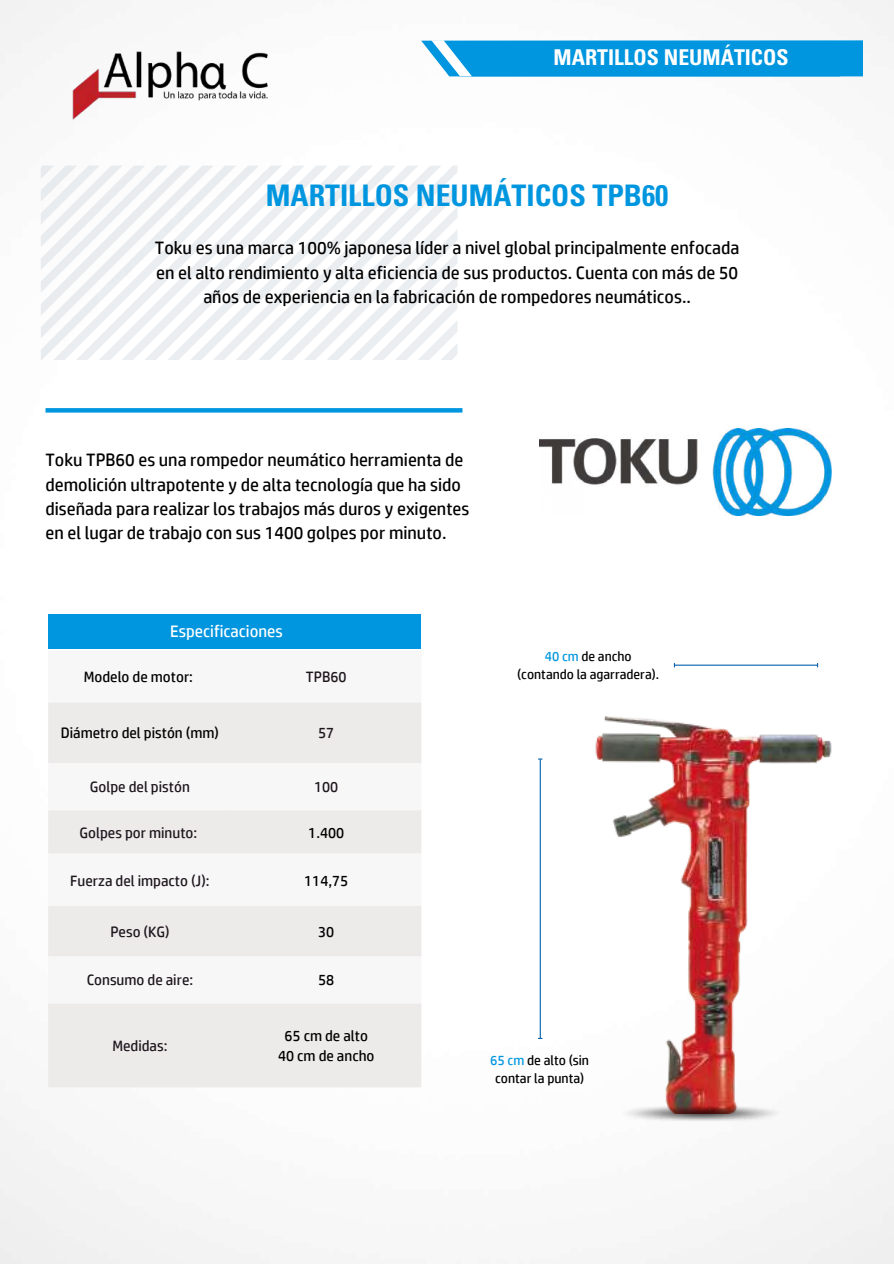
<style>
.page{position:relative;width:894px;height:1264px;background:#fff}
.page>*{position:absolute;margin:0;border:0;box-sizing:border-box;transform-origin:0 0}
.t1{font:700 condensed 29.7px "Univers";color:#0096df}
.t2{font:700 condensed 21.75px "Univers";color:#fff}
.t3{font:18px/24.2px "HP Simplified";color:#000}
.t4{font:16.65px "HP Simplified";color:#fff}
.t5{font:15px "HP Simplified";color:#1d161d}
.t6{font:15px/20.2px "HP Simplified";color:#000;text-align:center}
.t7{font:13.65px/18px "HP Simplified";color:#000;text-align:center}
.t8{font:13.5px/18px "HP Simplified";color:#000;text-align:center}
.s1{color:#0096df}
</style>
<div class="page">
<img style="left:0;top:0;width:893px;height:1263px">
<img style="left:59px;top:40px;width:224px;height:95px">
<svg style="left:421px;top:40px;width:441px;height:36px;background:#129de1"></svg>
<svg style="left:41px;top:165px;width:416px;height:194px"></svg>
<svg style="left:45px;top:408px;width:417px;height:4px;background:#0698df"></svg>
<img style="left:539px;top:428px;width:292px;height:87px">
<svg style="left:48px;top:650px;width:373px;height:52px"></svg>
<svg style="left:48px;top:702px;width:373px;height:385px;fill:#edeaea"></svg>
<div style="left:48px;top:613px;width:373px;height:35px;background:#0096df"></div>
<img style="left:564px;top:716px;width:298px;height:397px">
<hr style="left:539px;top:759px;width:1px;height:279px;background:#0360ad">
<hr style="left:674px;top:664px;width:143px;height:1px;background:#0360ad">
<img style="left:616px;top:1105px;width:169px;height:16px">
<p class="t2" style="left:553px;top:44px;width:236px">MARTILLOS NEUMÁTICOS</p>
<h1 class="t1" style="left:266px;top:177px;width:404px">MARTILLOS NEUMÁTICOS TPB60</h1>
<p class="t3" style="left:155px;top:235px;width:586px;line-height:24.8px;text-align:center">Toku es una marca 100% japonesa líder a nivel global principalmente enfocada en el alto rendimiento y alta eficiencia de sus productos. Cuenta con más de 50 años de experiencia en la fabricación de rompedores neumáticos..</p>
<p class="t3" style="left:45px;top:448px;width:425px">Toku TPB60 es una rompedor neumático herramienta de demolición ultrapotente y de alta tecnología que ha sido diseñada para realizar los trabajos más duros y exigentes en el lugar de trabajo con sus 1400 golpes por minuto.</p>
<p class="t4" style="left:170px;top:621px;width:114px">Especificaciones</p>
<p class="t6" style="left:84px;top:666px;width:111px">Modelo de motor:</p>
<p class="t5" style="left:306px;top:668px;width:42px">TPB60</p>
<p class="t6" style="left:61px;top:722px;width:160px">Diámetro del pistón (mm)</p>
<p class="t5" style="left:318px;top:723px;width:18px">57</p>
<p class="t5" style="left:90px;top:778px;width:101px">Golpe del pistón</p>
<p class="t5" style="left:314px;top:778px;width:26px">100</p>
<p class="t5" style="left:80px;top:823px;width:119px">Golpes por minuto:</p>
<p class="t6" style="left:308px;top:822px;width:37px">1.400</p>
<p class="t5" style="left:70px;top:871px;width:141px">Fuerza del impacto (J):</p>
<p class="t6" style="left:304px;top:870px;width:45px">114,75</p>
<p class="t5" style="left:110px;top:922px;width:61px">Peso (KG)</p>
<p class="t6" style="left:318px;top:921px;width:18px">30</p>
<p class="t5" style="left:87px;top:971px;width:108px">Consumo de aire:</p>
<p class="t6" style="left:318px;top:969px;width:18px">58</p>
<p class="t5" style="left:112px;top:1037px;width:57px">Medidas:</p>
<p class="t6" style="left:278px;top:1025px;width:98px">65 cm de alto<br>40 cm de ancho</p>
<p class="t8" style="left:517px;top:646px;width:143px"><span class="s1">40 cm</span> de ancho (contando la agarradera).</p>
<p class="t7" style="left:490px;top:1050px;width:100px"><span class="s1">65 cm</span> de alto (sin contar la punta)</p>
</div>
